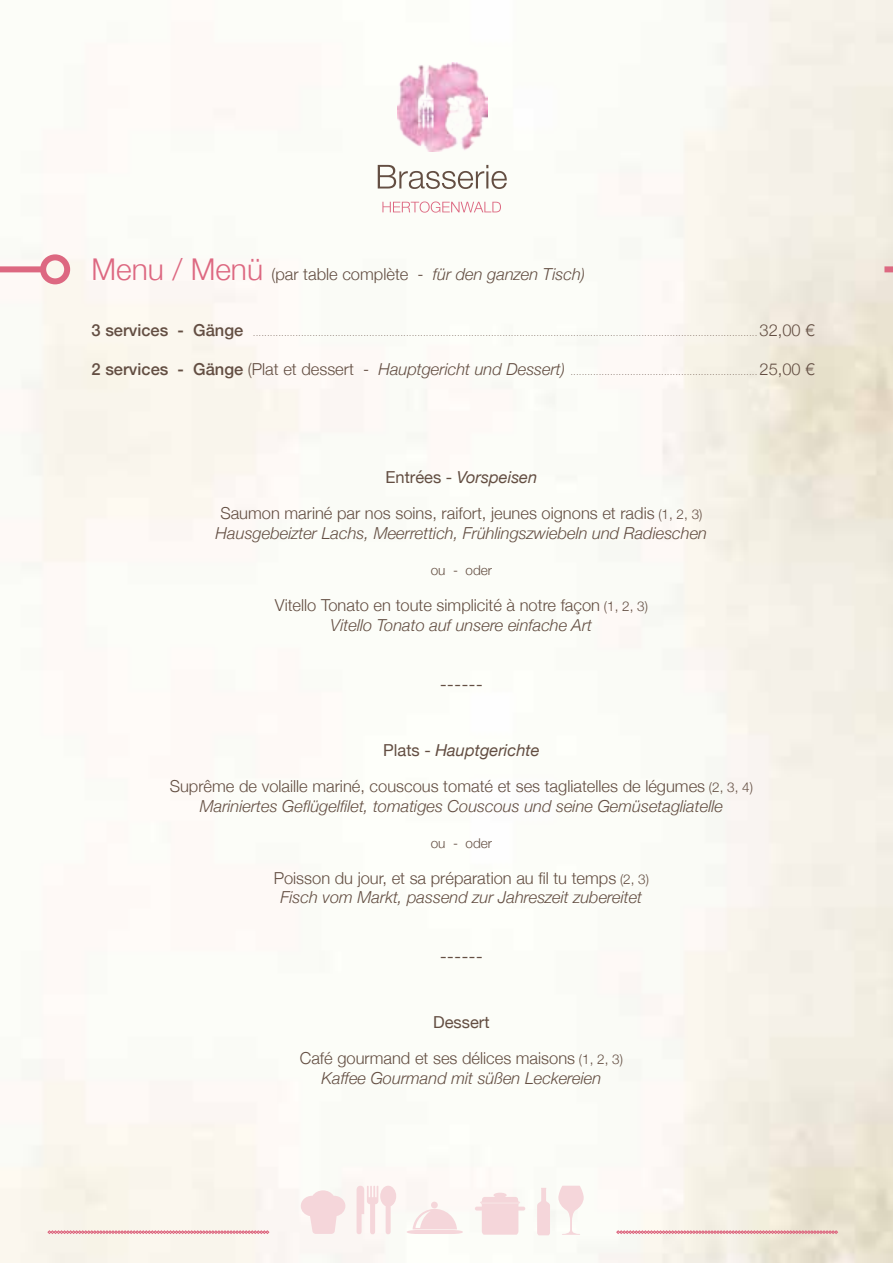
<style>
.page{position:relative;width:893px;height:1263px;background:#fff}
.page>*{position:absolute;margin:0;border:0;box-sizing:border-box;transform-origin:0 0}
.t1{font:300 19.5px "Helvetica Neue";color:#634e42}
.t2{font:300 16.5px/36px "Helvetica Neue";color:#634e42;text-align:center}
.t3{font:italic 300 16.5px/19.8px "Helvetica Neue";color:#634e42;text-align:center}
.t4{font:300 13.5px "Helvetica Neue";color:#634e42}
.t5{font:300 7.5px "Helvetica Neue";color:#634e42}
.s1{font-size:30px;color:#dd6881}
.s2{font-style:italic}
.s3{font-weight:500;font-size:16.5px}
.s4{font-size:16.5px}
.s5{font-style:italic;font-size:16.5px}
.s6{font-weight:400}
.s7{font-weight:400;font-style:italic}
.s8{font-size:13.5px}
.s9{font-style:normal}
.s10{font-style:normal;font-size:13.5px}
</style>
<div class="page">
<img style="left:0;top:0;width:893px;height:1263px">
<svg style="left:378px;top:165px;width:129px;height:24px"></svg>
<svg style="left:382px;top:201px;width:119px;height:12px"></svg>
<svg style="left:357px;top:1184px;width:39px;height:51px"></svg>
<svg style="left:301px;top:1190px;width:44px;height:44px"></svg>
<div style="left:431px;top:1201px;width:7px;height:7px;background:#f5d6da;border-radius:50%"></div>
<svg style="left:403px;top:1206px;width:64px;height:28px"></svg>
<svg style="left:475px;top:1193px;width:50px;height:42px"></svg>
<svg style="left:558px;top:1186px;width:26px;height:49px"></svg>
<svg style="left:537px;top:1188px;width:13px;height:47px"></svg>
<svg style="left:616px;top:1230px;width:222px;height:4px"></svg>
<svg style="left:48px;top:1230px;width:221px;height:4px"></svg>
<img style="left:398px;top:63px;width:89px;height:88px">
<div style="left:0;top:266px;width:43px;height:6px;background:#dd6881"></div>
<div style="left:40px;top:254px;width:30px;height:30px;border:6px solid #dd6881;border-radius:50%"></div>
<div style="left:884px;top:266px;width:9px;height:6px;background:#dd6881"></div>
<p class="t2" style="left:92px;top:255px;width:495px"><span class="s1">Menu / Menü</span> (par table complète - <span class="s2">für den ganzen Tisch)</span></p>
<p class="t5" style="left:92px;top:327px;width:724px"><span class="s3">3 services - Gänge</span> .................................................................................................................................................................................. <span class="s4">32,00 €</span></p>
<p class="t5" style="left:92px;top:367px;width:724px"><span class="s3">2 services - Gänge</span> <span class="s4">(Plat et dessert -</span> <span class="s5">Hauptgericht und Dessert)</span> .................................................................. <span class="s4">25,00 €</span></p>
<p class="t2" style="left:220px;top:458px;width:484px"><span class="s6">Entrées -</span> <span class="s7">Vorspeisen<br></span>Saumon mariné par nos soins, raifort, jeunes oignons et radis <span class="s8">(1, 2, 3)</span></p>
<p class="t3" style="left:216px;top:522px;width:493px">Hausgebeizter Lachs, Meerrettich, Frühlingszwiebeln und Radieschen</p>
<p class="t4" style="left:431px;top:559px;width:63px">ou - oder</p>
<p class="t2" style="left:275px;top:594px;width:375px;line-height:19.8px">Vitello Tonato en toute simplicité à notre façon <span class="s8">(1, 2, 3)<br></span><span class="s2">Vitello Tonato auf unsere einfache Art</span></p>
<p class="t1" style="left:440px;top:668px;width:45px">------</p>
<p class="t2" style="left:170px;top:731px;width:585px"><span class="s6">Plats -</span> <span class="s7">Hauptgerichte<br></span>Suprême de volaille mariné, couscous tomaté et ses tagliatelles de légumes <span class="s8">(2, 3, 4)</span></p>
<p class="t3" style="left:200px;top:795px;width:525px">Mariniertes Geflügelfilet, tomatiges Couscous und seine Gemüsetagliatelle</p>
<p class="t4" style="left:431px;top:832px;width:63px">ou - oder</p>
<p class="t3" style="left:274px;top:867px;width:377px"><span class="s9">Poisson du jour, et sa préparation au fil tu temps</span> <span class="s10">(2, 3)<br></span>Fisch vom Markt, passend zur Jahreszeit zubereitet</p>
<p class="t1" style="left:440px;top:941px;width:45px">------</p>
<p class="t2" style="left:300px;top:1003px;width:325px"><span class="s6">Dessert<br></span>Café gourmand et ses délices maisons <span class="s8">(1, 2, 3)</span></p>
<p class="t3" style="left:322px;top:1067px;width:281px">Kaffee Gourmand mit süßen Leckereien</p>
</div>
